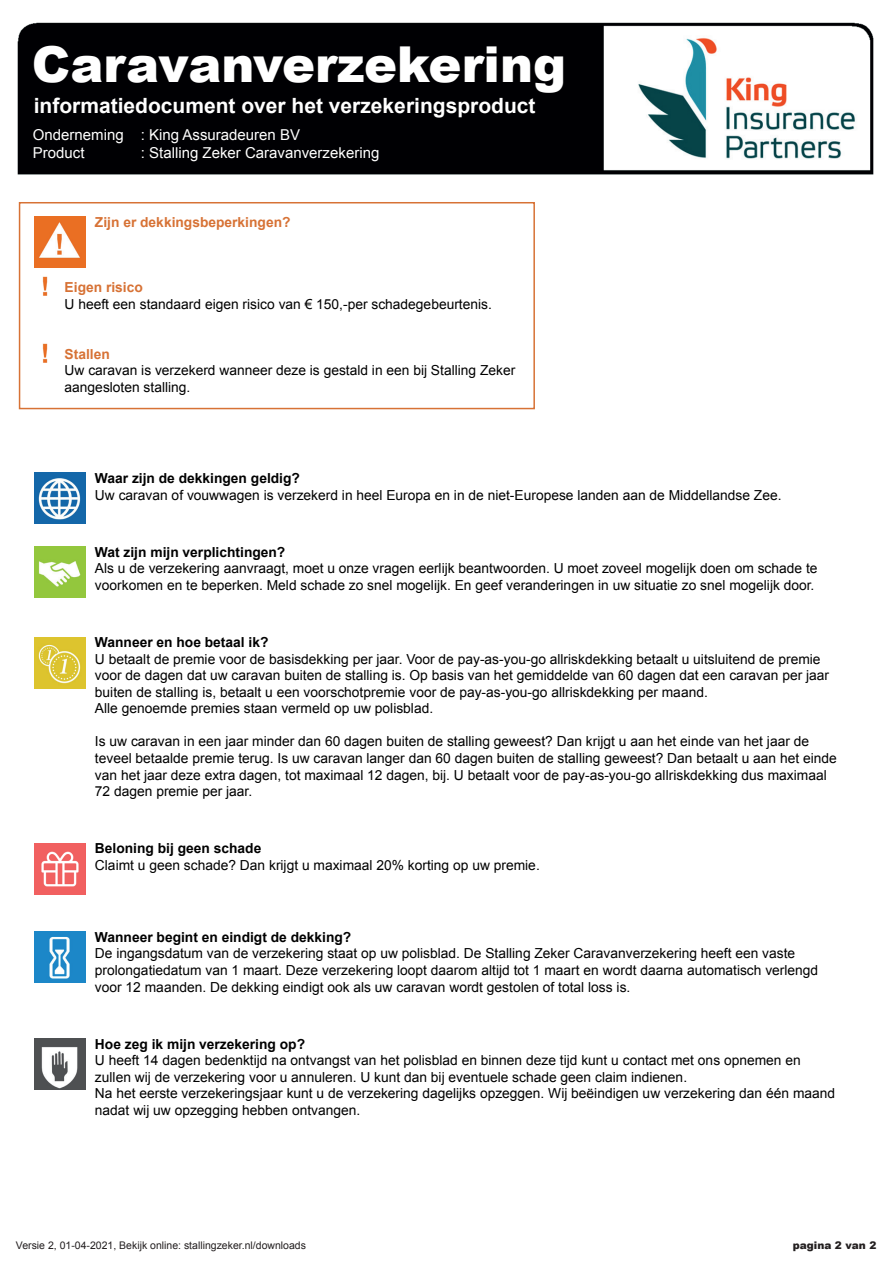
<style>
.page{position:relative;width:893px;height:1263px;background:#fff}
.page>*{position:absolute;margin:0;border:0;box-sizing:border-box;transform-origin:0 0}
.t1{font:900 49.5px "Arial";color:#fff}
.t2{font:700 21px "Arial";color:#fff}
.t3{font:15px/18px "Arial";color:#fff}
.t4{font:13.8px/16.5px "Arial";color:#000}
.t5{font:700 13.8px "Arial";color:#000}
.t6{font:700 13.8px "Arial";color:#d77235}
.t7{font:10.5px "Arial";color:#231f20}
.t8{font:900 10.5px "Arial";color:#231f20}
</style>
<div class="page">
<img style="left:34px;top:472px;width:51px;height:51px">
<img style="left:34px;top:547px;width:51px;height:51px">
<img style="left:34px;top:637px;width:51px;height:51px">
<img style="left:34px;top:1038px;width:51px;height:51px">
<img style="left:34px;top:843px;width:51px;height:51px">
<img style="left:34px;top:931px;width:51px;height:51px">
<svg style="left:18px;top:202px;width:517px;height:208px"></svg>
<img style="left:17px;top:22px;width:857px;height:153px">
<img style="left:618px;top:33px;width:245px;height:131px">
<div style="left:25px;top:34px;width:556px;height:134px;background:#000003"></div>
<img style="left:34px;top:275px;width:21px;height:22px">
<img style="left:34px;top:342px;width:21px;height:22px">
<h1 class="t1" style="left:32px;top:29px;width:536px">Caravanverzekering</h1>
<h2 class="t2" style="left:34px;top:92px;width:503px">informatiedocument over het verzekeringsproduct</h2>
<p class="t3" style="left:33px;top:126px;width:269px">Onderneming : King Assuradeuren BV<br>Product</p>
<p class="t3" style="left:141px;top:144px;width:240px">: Stalling Zeker Caravanverzekering</p>
<p class="t6" style="left:95px;top:213px;width:197px">Zijn er dekkingsbeperkingen?</p>
<p class="t6" style="left:65px;top:278px;width:80px">Eigen risico</p>
<p class="t4" style="left:65px;top:296px;width:429px">U heeft een standaard eigen risico van € 150,-per schadegebeurtenis.</p>
<p class="t6" style="left:65px;top:345px;width:47px">Stallen</p>
<p class="t4" style="left:65px;top:362px;width:452px">Uw caravan is verzekerd wanneer deze is gestald in een bij Stalling Zeker aangesloten stalling.</p>
<p class="t5" style="left:95px;top:469px;width:207px">Waar zijn de dekkingen geldig?</p>
<p class="t4" style="left:95px;top:487px;width:688px">Uw caravan of vouwwagen is verzekerd in heel Europa en in de niet-Europese landen aan de Middellandse Zee.</p>
<p class="t5" style="left:95px;top:543px;width:192px">Wat zijn mijn verplichtingen?</p>
<p class="t4" style="left:95px;top:560px;width:724px">Als u de verzekering aanvraagt, moet u onze vragen eerlijk beantwoorden. U moet zoveel mogelijk doen om schade te voorkomen en te beperken. Meld schade zo snel mogelijk. En geef veranderingen in uw situatie zo snel mogelijk door.</p>
<p class="t5" style="left:95px;top:633px;width:175px">Wanneer en hoe betaal ik?</p>
<p class="t4" style="left:95px;top:651px;width:736px">U betaalt de premie voor de basisdekking per jaar. Voor de pay-as-you-go allriskdekking betaalt u uitsluitend de premie voor de dagen dat uw caravan buiten de stalling is. Op basis van het gemiddelde van 60 dagen dat een caravan per jaar buiten de stalling is, betaalt u een voorschotpremie voor de pay-as-you-go allriskdekking per maand.<br>Alle genoemde premies staan vermeld op uw polisblad.</p>
<p class="t4" style="left:95px;top:733px;width:743px">Is uw caravan in een jaar minder dan 60 dagen buiten de stalling geweest? Dan krijgt u aan het einde van het jaar de teveel betaalde premie terug. Is uw caravan langer dan 60 dagen buiten de stalling geweest? Dan betaalt u aan het einde van het jaar deze extra dagen, tot maximaal 12 dagen, bij. U betaalt voor de pay-as-you-go allriskdekking dus maximaal 72 dagen premie per jaar.</p>
<p class="t5" style="left:95px;top:839px;width:168px">Beloning bij geen schade</p>
<p class="t4" style="left:95px;top:857px;width:446px">Claimt u geen schade? Dan krijgt u maximaal 20% korting op uw premie.</p>
<p class="t5" style="left:95px;top:928px;width:258px">Wanneer begint en eindigt de dekking?</p>
<p class="t4" style="left:95px;top:945px;width:725px">De ingangsdatum van de verzekering staat op uw polisblad. De Stalling Zeker Caravanverzekering heeft een vaste prolongatiedatum van 1 maart. Deze verzekering loopt daarom altijd tot 1 maart en wordt daarna automatisch verlengd voor 12 maanden. De dekking eindigt ook als uw caravan wordt gestolen of total loss is.</p>
<p class="t5" style="left:95px;top:1035px;width:212px">Hoe zeg ik mijn verzekering op?</p>
<p class="t4" style="left:95px;top:1052px;width:742px">U heeft 14 dagen bedenktijd na ontvangst van het polisblad en binnen deze tijd kunt u contact met ons opnemen en zullen wij de verzekering voor u annuleren. U kunt dan bij eventuele schade geen claim indienen.<br>Na het eerste verzekeringsjaar kunt u de verzekering dagelijks opzeggen. Wij beëindigen uw verzekering dan één maand nadat wij uw opzegging hebben ontvangen.</p>
<p class="t7" style="left:16px;top:1239px;width:292px">Versie 2, 01-04-2021, Bekijk online: stallingzeker.nl/downloads</p>
<p class="t8" style="left:793px;top:1238px;width:85px">pagina 2 van 2</p>
</div>
